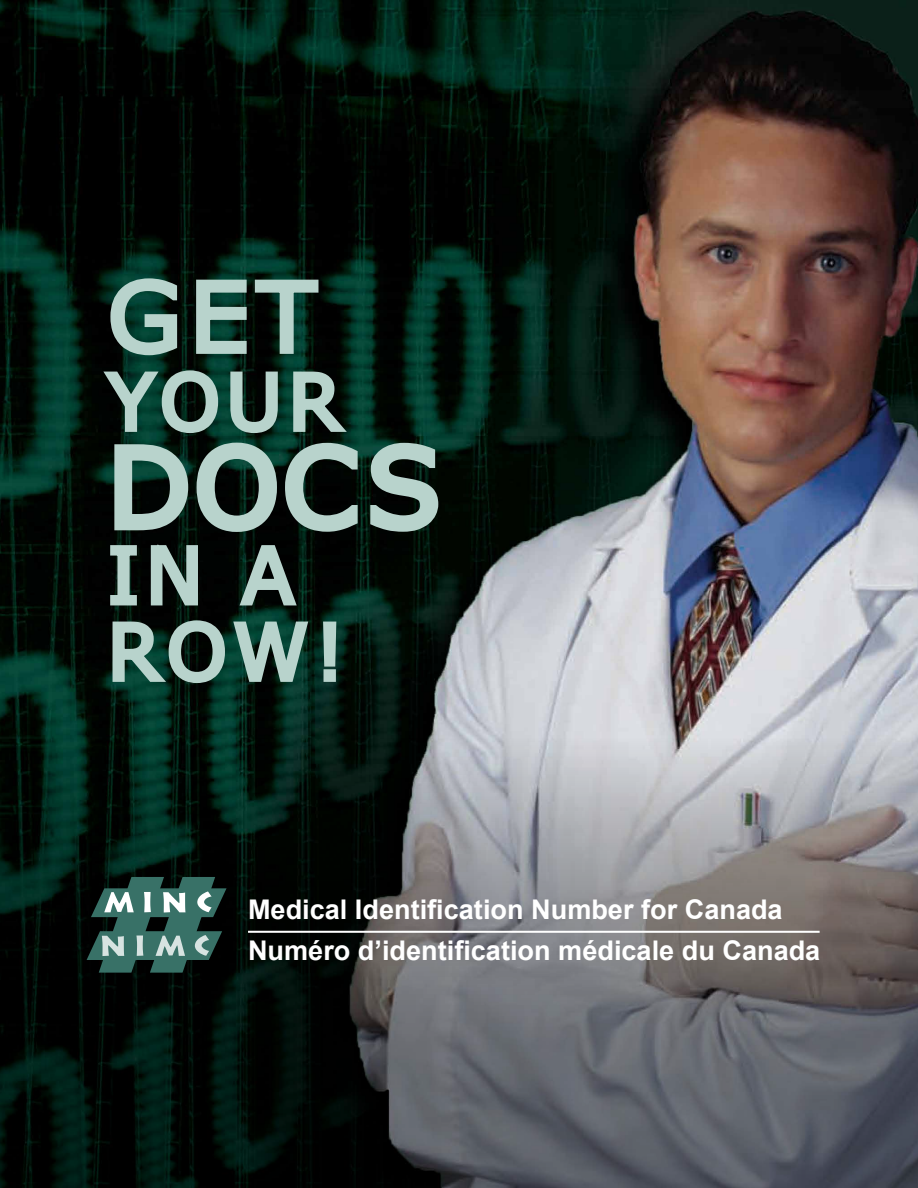
<style>
.page{position:relative;width:918px;height:1188px;background:#fff}
.page>*{position:absolute;margin:0;border:0;box-sizing:border-box;transform-origin:0 0}
.t1{font:108.3px "Verdana";color:#b8d3cc}
.t2{font:95.55px "Verdana";color:#b8d3cc}
.t3{font:76.5px/76.5px "Verdana";letter-spacing:.08em;color:#b8d3cc}
.t4{font:700 27.15px/40.7px "Arial";color:#fff}
</style>
<div class="page">
<img style="left:0;top:0;width:918px;height:739px">
<svg style="left:0;top:739px;width:918px;height:449px;background:#494f50"></svg>
<svg style="left:87px;top:877px;width:140px;height:96px;background:#3f615b"></svg>
<hr style="left:248px;top:931px;width:572px;height:2px;background:#fff">
<svg style="left:108px;top:276px;width:72px;height:82px;background:#3e6258"></svg>
<svg style="left:194px;top:277px;width:127px;height:79px;background:#38554c"></svg>
<svg style="left:367px;top:438px;width:77px;height:98px;background:#4b5f58"></svg>
<svg style="left:99px;top:367px;width:262px;height:323px;background:#344c44"></svg>
<h2 class="t2" style="left:107px;top:251px;width:210px">GET</h2>
<h3 class="t3" style="left:107px;top:363px;width:235px">YOUR</h3>
<h1 class="t1" style="left:107px;top:413px;width:335px">DOCS</h1>
<h3 class="t3" style="left:107px;top:536px;width:239px">IN A<br>ROW!</h3>
<p class="t4" style="left:248px;top:890px;width:574px">Medical Identification Number for Canada<br>Numéro d’identification médicale du Canada</p>
</div>
